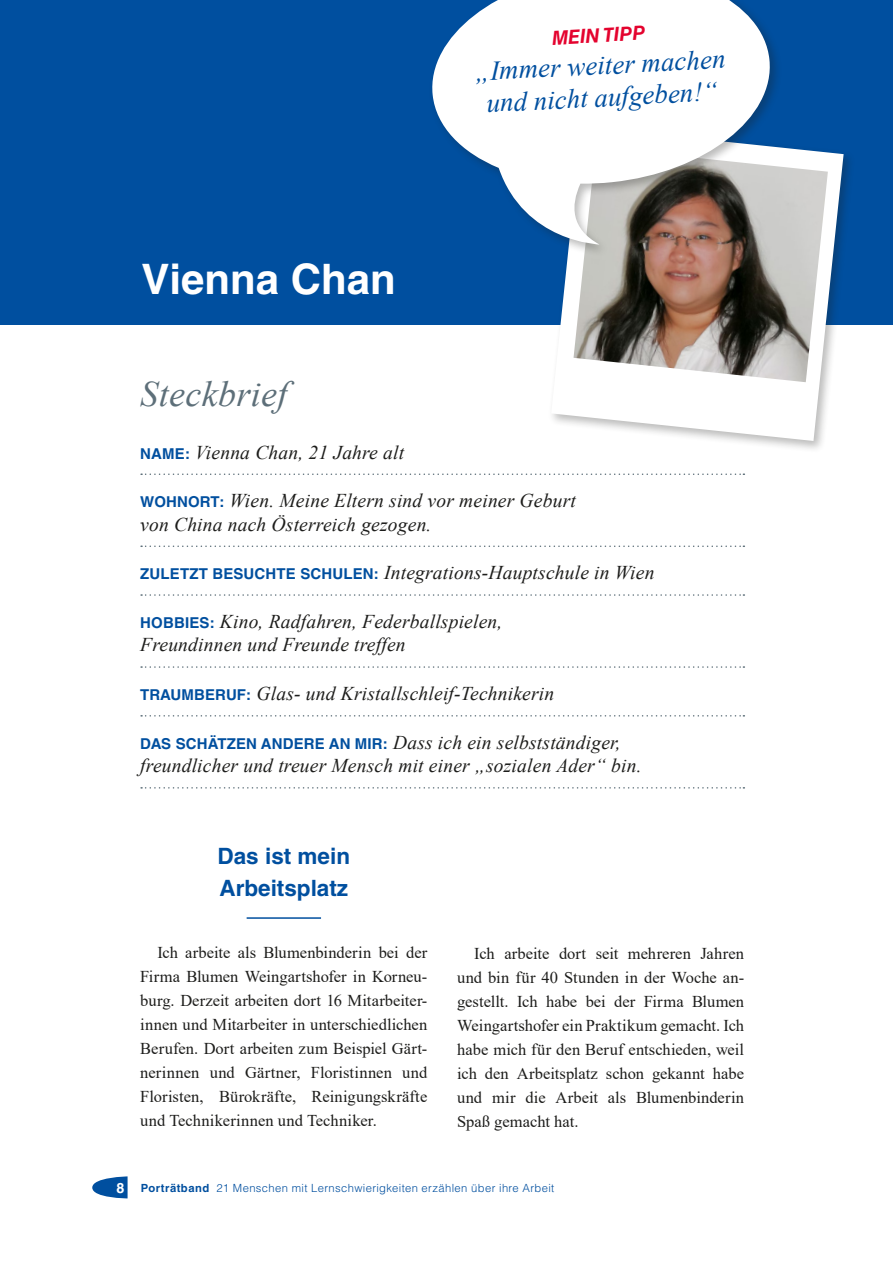
<style>
.page{position:relative;width:893px;height:1263px;background:#fff}
.page>*{position:absolute;margin:0;border:0;box-sizing:border-box;transform-origin:0 0}
.Absatzformat_2{font:700 42px "Helvetica LT Std";color:#fff}
.Absatzformat_1{font:italic 36px "Times New Roman";letter-spacing:.01em;color:#5d6f79}
.adresse{font:italic 27px "Times New Roman";color:#004f9f}
.txt_hl2{font:700 22.5px/31.5px "Helvetica LT Std";color:#004f9f}
.Absatzformat_1-2{font:italic 19.5px/23.2px "Times New Roman";letter-spacing:.01em;color:#1d1d1b}
.adresse-2{font:italic 700 19.5px "Helvetica LT Std";color:#e4032e}
.fließtxt{font:16.5px/24px "Times New Roman";letter-spacing:.005em;color:#1d1d1b;text-align:justify}
.t1{font:300 11.25px "Helvetica LT Std";letter-spacing:.03em;color:#004f9f}
.s1{font-family:"Helvetica LT Std";font-weight:700;font-style:normal;font-size:15px;color:#004f9f}
.s2{font-weight:700;font-size:14.25px;color:#fff}
.s3{font-weight:700}
</style>
<div class="page">
<svg style="left:92px;top:1176px;width:36px;height:22px"></svg>
<div style="left:0;top:0;width:893px;height:325px;background:#004f9f"></div>
<div style="left:548px;top:123px;width:307px;height:330px;background:#1d1d1b;opacity:.3"></div>
<svg style="left:551px;top:127px;width:293px;height:314px"></svg>
<img style="left:573px;top:147px;width:255px;height:235px">
<div style="left:429px;top:0;width:353px;height:256px;background:#1d1d1b;opacity:.3"></div>
<svg style="left:429px;top:0;width:346px;height:244px;fill:#fff"></svg>
<hr style="left:247px;top:917px;width:74px;height:2px;background:#004f9f">
<svg style="left:141px;top:473px;width:603px;height:2px"></svg>
<svg style="left:141px;top:545px;width:603px;height:2px"></svg>
<svg style="left:141px;top:594px;width:603px;height:2px"></svg>
<svg style="left:141px;top:666px;width:603px;height:2px"></svg>
<svg style="left:141px;top:715px;width:603px;height:1px"></svg>
<svg style="left:141px;top:787px;width:603px;height:2px"></svg>
<p class="Absatzformat_2" style="left:141px;top:254px;width:256px">Vienna Chan</p>
<p class="adresse-2" style="left:551px;top:26px;width:95px;rotate:-3deg">MEIN TIPP</p>
<p class="adresse" style="left:474px;top:53px;width:252px;rotate:-3deg">„Immer weiter machen</p>
<p class="adresse" style="left:486px;top:85px;width:232px;rotate:-3deg">und nicht aufgeben!“</p>
<p class="Absatzformat_1" style="left:140px;top:369px;width:149px">Steckbrief</p>
<p class="Absatzformat_1-2" style="left:140px;top:440px;width:265px"><span class="s1">NAME:</span> Vienna Chan, 21 Jahre alt</p>
<p class="Absatzformat_1-2" style="left:140px;top:489px;width:437px"><span class="s1">WOHNORT:</span> Wien. Meine Eltern sind vor meiner Geburt von China nach Österreich gezogen.</p>
<p class="Absatzformat_1-2" style="left:140px;top:561px;width:516px"><span class="s1">ZULETZT BESUCHTE SCHULEN:</span> Integrations-Hauptschule in Wien</p>
<p class="Absatzformat_1-2" style="left:140px;top:609px;width:364px"><span class="s1">HOBBIES:</span> Kino, Radfahren, Federballspielen,<br>Freundinnen und Freunde treffen</p>
<p class="Absatzformat_1-2" style="left:140px;top:682px;width:415px"><span class="s1">TRAUMBERUF:</span> Glas- und Kristallschleif-Technikerin</p>
<p class="Absatzformat_1-2" style="left:140px;top:730px;width:503px"><span class="s1">DAS SCHÄTZEN ANDERE AN MIR:</span> Dass ich ein selbstständiger, freundlicher und treuer Mensch mit einer „sozialen Ader“ bin.</p>
<p class="txt_hl2" style="left:218px;top:840px;width:134px">Das ist mein<br>Arbeitsplatz</p>
<p class="fließtxt" style="left:140px;top:940px;width:289px;text-indent:17px">Ich arbeite als Blumenbinderin bei der Firma Blumen Weingartshofer in Korneu&shy;burg. Derzeit arbeiten dort 16 Mitarbeiter&shy;innen und Mitarbeiter in unterschiedlichen Berufen. Dort arbeiten zum Beispiel Gärt&shy;nerinnen und Gärtner, Floristinnen und Floristen, Bürokräfte, Reinigungskräfte und Technikerinnen und Techniker.</p>
<p class="fließtxt" style="left:457px;top:941px;width:289px;text-indent:17px">Ich arbeite dort seit mehreren Jahren und bin für 40 Stunden in der Woche an&shy;gestellt. Ich habe bei der Firma Blumen Weingartshofer ein Praktikum gemacht. Ich habe mich für den Beruf entschieden, weil ich den Arbeitsplatz schon gekannt habe und mir die Arbeit als Blumenbinderin Spaß gemacht hat.</p>
<p class="t1" style="left:116px;top:1180px;width:439px"><span class="s2">8</span> <span class="s3">Porträtband</span> 21 Menschen mit Lernschwierigkeiten erzählen über ihre Arbeit</p>
</div>
